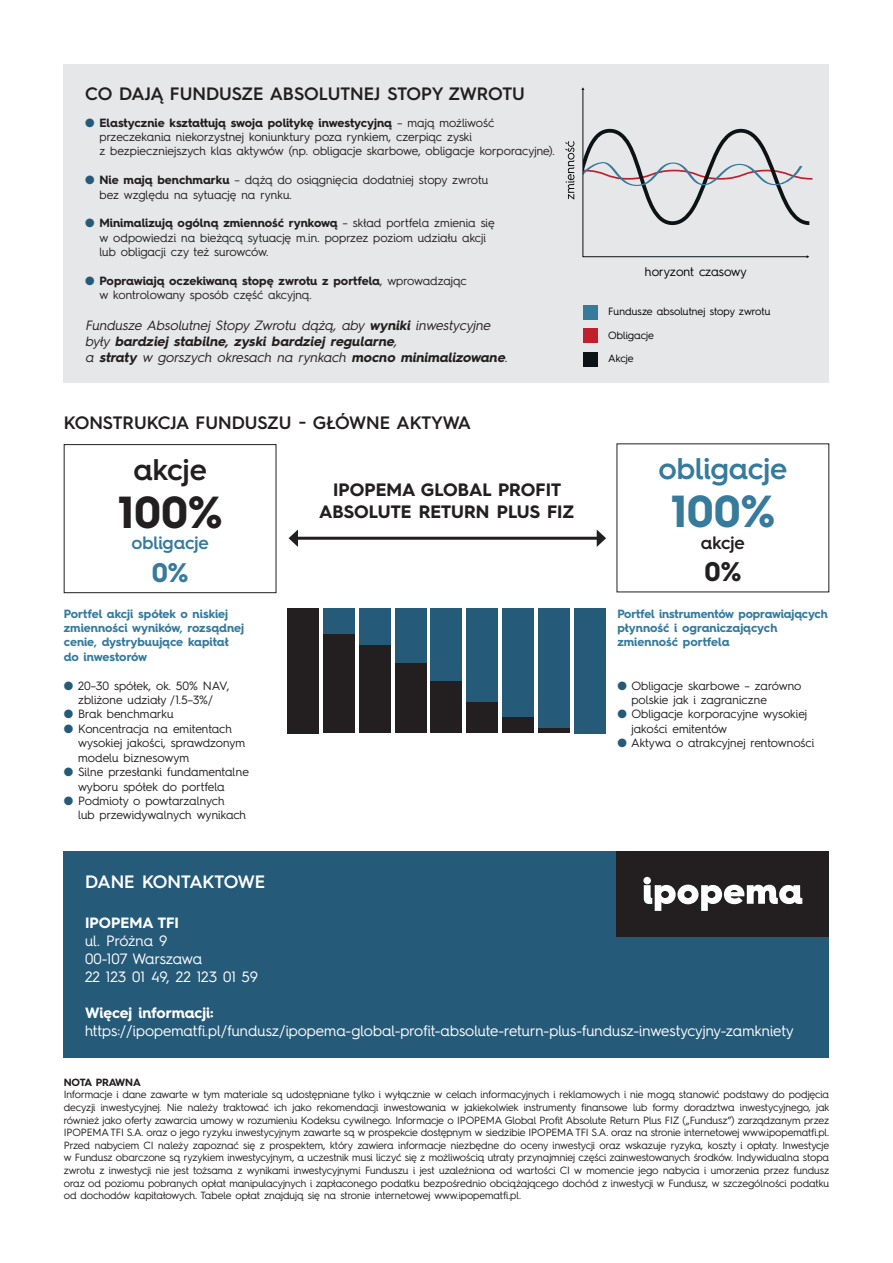
<style>
.page{position:relative;width:893px;height:1263px;background:#fff}
.page>*{position:absolute;margin:0;border:0;box-sizing:border-box;transform-origin:0 0}
.t1{font:700 45px "Hurme Geometric Sans 4";color:#231f20}
.t2{font:700 45px "Hurme Geometric Sans 4";color:#367a9c}
.t3{font:600 30px "Hurme Geometric Sans 4";color:#367a9c}
.t4{font:600 30px "Hurme Geometric Sans 4";color:#231f20}
.t5{font:700 27px "Hurme Geometric Sans 4";color:#367a9c}
.t6{font:700 27px "Hurme Geometric Sans 4";color:#231f20}
.t7{font:600 18px "Hurme Geometric Sans 4";color:#231f20}
.t8{font:700 18px/21.6px "Hurme Geometric Sans 4";color:#231f20;text-align:center}
.t9{font:600 18px "Hurme Geometric Sans 4";letter-spacing:-.005em;color:#fff}
.t10{font:600 18px "Hurme Geometric Sans 4";color:#367a9c}
.t11{font:15px/18px "Hurme Geometric Sans 4";color:#fff}
.t12{font:700 15px "Hurme Geometric Sans 4";color:#fff}
.t13{font:italic 13.5px/16.2px "Hurme Geometric Sans 4";color:#231f20}
.t14{font:12.45px "Hurme Geometric Sans 4";color:#000001}
.t15{font:12px/14.4px "Hurme Geometric Sans 4";color:#231f20}
.t16{font:700 12px/14.4px "Hurme Geometric Sans 4";letter-spacing:-.01em;color:#367a9c}
.t17{font:10.5px/12.6px "Hurme Geometric Sans 4";letter-spacing:-.01em;color:#231f20;text-align:justify}
.t18{font:10.5px "Hurme Geometric Sans 4";color:#000001}
.t19{font:700 10.5px "Hurme Geometric Sans 4";letter-spacing:-.02em;color:#231f20}
.s1{color:#265a79}
.s2{font-weight:700}
</style>
<div class="page">
<div style="left:64px;top:64px;width:765px;height:319px;background:#e6e7e9"></div>
<div style="left:64px;top:851px;width:765px;height:206px;background:#265a79"></div>
<div style="left:617px;top:851px;width:212px;height:85px;background:#231f20"></div>
<svg style="left:643px;top:877px;width:159px;height:34px"></svg>
<svg style="left:566px;top:141px;width:8px;height:58px"></svg>
<div style="left:584px;top:329px;width:14px;height:14px;background:#c21f2d"></div>
<div style="left:584px;top:305px;width:14px;height:14px;background:#367a9c"></div>
<div style="left:584px;top:352px;width:14px;height:15px;background:#0d1214"></div>
<svg style="left:581px;top:87px;width:232px;height:171px"></svg>
<div style="left:64px;top:444px;width:212px;height:149px;border:1px solid #231f20"></div>
<div style="left:288px;top:608px;width:31px;height:125px;background:#231f20"></div>
<div style="left:323px;top:629px;width:32px;height:104px;background:#231f20"></div>
<div style="left:323px;top:608px;width:32px;height:25px;background:#265a79"></div>
<div style="left:359px;top:629px;width:32px;height:104px;background:#231f20"></div>
<div style="left:359px;top:608px;width:32px;height:37px;background:#265a79"></div>
<div style="left:395px;top:629px;width:31px;height:104px;background:#231f20"></div>
<div style="left:395px;top:608px;width:31px;height:54px;background:#265a79"></div>
<div style="left:431px;top:629px;width:31px;height:104px;background:#231f20"></div>
<div style="left:431px;top:608px;width:31px;height:73px;background:#265a79"></div>
<div style="left:467px;top:629px;width:31px;height:104px;background:#231f20"></div>
<div style="left:467px;top:608px;width:31px;height:93px;background:#265a79"></div>
<div style="left:502px;top:629px;width:32px;height:104px;background:#231f20"></div>
<div style="left:502px;top:608px;width:32px;height:109px;background:#265a79"></div>
<div style="left:538px;top:629px;width:31px;height:104px;background:#231f20"></div>
<div style="left:538px;top:608px;width:31px;height:120px;background:#265a79"></div>
<div style="left:574px;top:608px;width:31px;height:125px;background:#265a79"></div>
<hr style="left:295px;top:537px;width:304px;height:3px;background:#231f20">
<svg style="left:289px;top:529px;width:9px;height:18px"></svg>
<svg style="left:597px;top:530px;width:9px;height:17px"></svg>
<h3 class="t7" style="left:85px;top:81px;width:441px">CO DAJĄ FUNDUSZE ABSOLUTNEJ STOPY ZWROTU</h3>
<p class="t15" style="left:99px;top:115px;width:457px;text-indent:-14px"><span class="s1">●</span> <span class="s2">Elastycznie kształtują swoja politykę inwestycyjną</span> – mają możliwość przeczekania niekorzystnej koniunktury poza rynkiem, czerpiąc zyski<br>z bezpieczniejszych klas aktywów (np. obligacje skarbowe, obligacje korporacyjne).</p>
<p class="t15" style="left:99px;top:172px;width:390px;text-indent:-14px"><span class="s1">●</span> <span class="s2">Nie mają benchmarku</span> – dążą do osiągnięcia dodatniej stopy zwrotu bez względu na sytuację na rynku.</p>
<p class="t15" style="left:99px;top:216px;width:397px;text-indent:-14px"><span class="s1">●</span> <span class="s2">Minimalizują ogólną zmienność rynkową</span> – skład portfela zmienia się w odpowiedzi na bieżącą sytuację m.in. poprzez poziom udziału akcji lub obligacji czy też surowców.</p>
<p class="t15" style="left:99px;top:273px;width:369px;text-indent:-14px"><span class="s1">●</span> <span class="s2">Poprawiają oczekiwaną stopę zwrotu z portfela</span>, wprowadzając w kontrolowany sposób część akcyjną.</p>
<p class="t13" style="left:85px;top:317px;width:427px">Fundusze Absolutnej Stopy Zwrotu dążą, aby <span class="s2">wyniki</span> inwestycyj ne były <span class="s2">bardziej stabilne, zyski bardziej regularne</span>,<br>a <span class="s2">straty</span> w gorszych okresach na rynkach <span class="s2">mocno minimalizowane</span>.</p>
<h3 class="t7" style="left:64px;top:410px;width:409px">KONSTRUKCJA FUNDUSZU - GŁÓWNE AKTYWA</h3>
<h2 class="t4" style="left:133px;top:448px;width:75px">akcje</h2>
<h1 class="t1" style="left:118px;top:480px;width:106px">100%</h1>
<h3 class="t10" style="left:131px;top:530px;width:79px">obligacje</h3>
<h3 class="t5" style="left:152px;top:553px;width:38px">0%</h3>
<h3 class="t8" style="left:319px;top:479px;width:257px">IPOPEMA GLOBAL PROFIT<br>ABSOLUTE RETURN PLUS FIZ</h3>
<p class="t16" style="left:64px;top:606px;width:182px">Portfel akcji spółek o niskiej zmienności wyników, rozsądnej cenie, dystrybuujące kapitał do inwestorów</p>
<p class="t15" style="left:64px;top:678px;width:167px;text-align:center"><span class="s1">●</span> 20–30 spółek, ok. 50% NAV, zbliżone udziały /1.5–3%/</p>
<p class="t15" style="left:64px;top:707px;width:111px"><span class="s1">●</span> Brak benchmarku</p>
<p class="t15" style="left:78px;top:721px;width:169px;text-indent:-14px"><span class="s1">●</span> Koncentracja na emitentach wysokiej jakości, sprawdzonym modelu biznesowym</p>
<p class="t15" style="left:78px;top:764px;width:172px;text-indent:-14px"><span class="s1">●</span> Silne przesłanki fundamentalne wyboru spółek do portfela</p>
<p class="t15" style="left:78px;top:793px;width:169px;text-indent:-14px"><span class="s1">●</span> Podmioty o powtarzalnych<br>lub przewidywalnych wynikach</p>
<p class="t14" style="left:645px;top:263px;width:104px">horyzont czasowy</p>
<p class="t18" style="left:608px;top:304px;width:164px">Fundusze absolutnej stopy zwrotu</p>
<p class="t18" style="left:608px;top:351px;width:27px">Akcje</p>
<p class="t18" style="left:608px;top:328px;width:47px">Obligacje</p>
<h2 class="t3" style="left:658px;top:447px;width:131px">obligacje</h2>
<h1 class="t2" style="left:671px;top:480px;width:106px">100%</h1>
<h3 class="t7" style="left:701px;top:530px;width:46px">akcje</h3>
<h3 class="t6" style="left:704px;top:553px;width:38px">0%</h3>
<p class="t16" style="left:617px;top:606px;width:212px">Portfel instrumentów poprawiających płynność i ograniczających zmienność portfela</p>
<p class="t15" style="left:631px;top:678px;width:172px;text-indent:-14px"><span class="s1">●</span> Obligacje skarbowe – zarówno polskie jak i zagraniczne</p>
<p class="t15" style="left:631px;top:707px;width:177px;text-indent:-14px"><span class="s1">●</span> Obligacje korporacyjne wysokiej jakości emitentów</p>
<p class="t15" style="left:617px;top:735px;width:199px"><span class="s1">●</span> Aktywa o atrakcyjnej rentowności</p>
<h3 class="t9" style="left:85px;top:869px;width:182px">DANE KONTAKTOWE</h3>
<h3 class="t12" style="left:85px;top:912px;width:96px">IPOPEMA TFI</h3>
<h3 class="t11" style="left:85px;top:931px;width:174px">ul. Próżna 9<br>00-107 Warszawa<br>22 123 01 49, 22 123 01 59</h3>
<h3 class="t12" style="left:85px;top:1002px;width:130px">Więcej informacji:</h3>
<h3 class="t11" style="left:85px;top:1021px;width:710px">https://ipopematfi.pl/fundusz/ipopema-global-profit-absolute-return-plus-fundusz-inwestycyjny-zamkniety</h3>
<p class="t19" style="left:64px;top:1075px;width:79px">NOTA PRAWNA</p>
<p class="t17" style="left:64px;top:1088px;width:767px">Informacje i dane zawarte w tym materiale są udostępniane tylko i wyłącznie w celach informacyjnych i reklamowych i nie mogą stanowić podstawy do podjęcia decyzji inwestycyjnej. Nie należy traktować ich jako rekomendacji inwestowania w jakiekolwiek instrumenty finansowe lub formy doradztwa inwestycyjnego, jak również jako oferty zawarcia umowy w rozumieniu Kodeksu cywilnego. Informacje o IPOPEMA Global Profit Absolute Return Plus FIZ („Fundusz”) zarządzanym przez IPOPEMA TFI S.A. oraz o jego ryzyku inwestycyjnym zawarte są w prospekcie dostępnym w siedzibie IPOPEMA TFI S.A. oraz na stronie internetowej www.ipopematfi.pl.<br>Przed nabyciem CI należy zapoznać się z prospektem, który zawiera informacje niezbędne do oceny inwestycji oraz wskazuje ryzyka, koszty i opłaty. Inwestycje w Fundusz obarczone są ryzykiem inwestycyjnym, a uczestnik musi liczyć się z możliwością utraty przynajmniej części zainwestowanych środków. Indywidualna stopa zwrotu z inwestycji nie jest tożsama z wynikami inwestycyjnymi Funduszu i jest uzależniona od wartości CI w momencie jego nabycia i umorzenia przez fundusz oraz od poziomu pobranych opłat manipulacyjnych i zapłaconego podatku bezpośrednio obciążającego dochód z inwestycji w Fundusz, w szczególności podatku od dochodów kapitałowych. Tabele opłat znajdują się na stronie internetowej www.ipopematfi.pl.</p>
</div>
